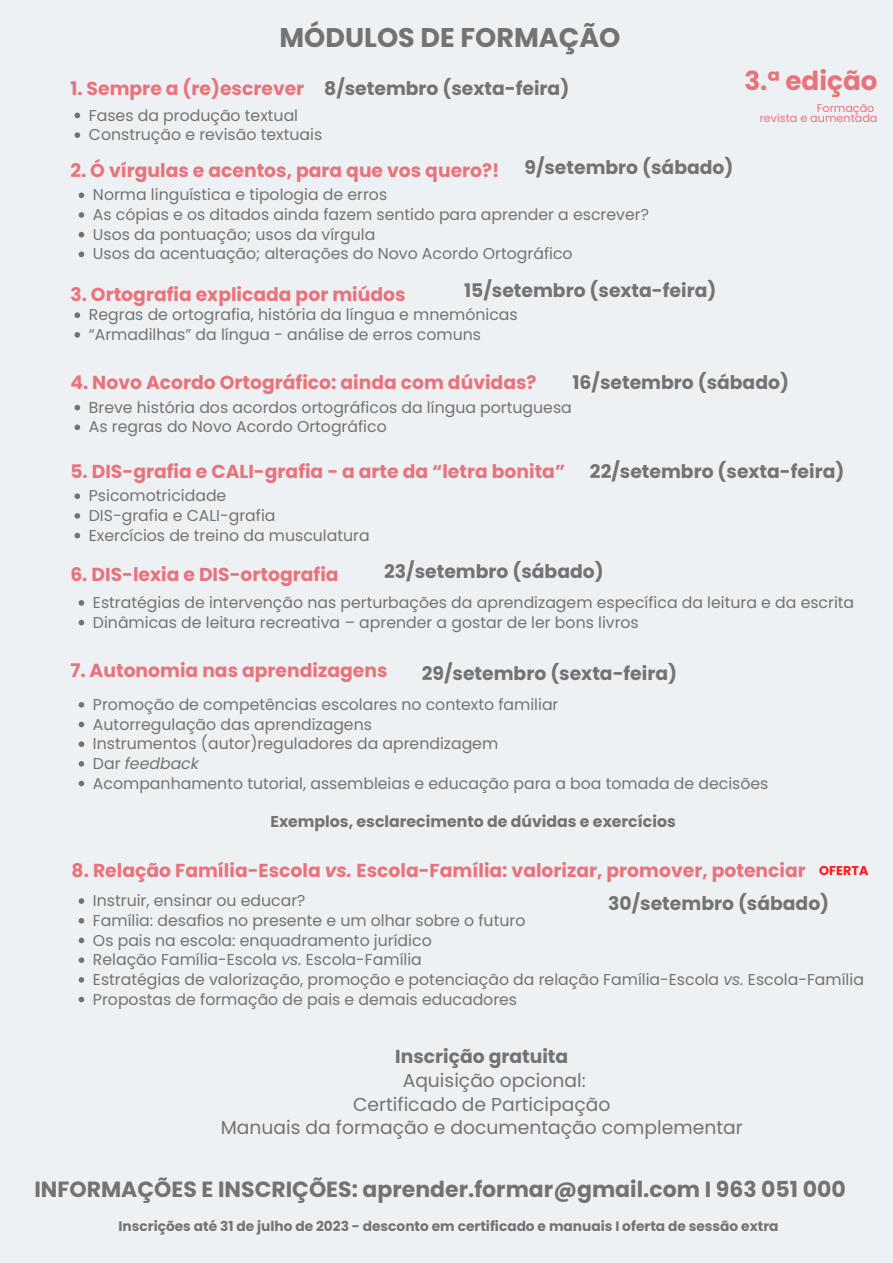
<style>
.page{position:relative;width:893px;height:1263px;background:#edf1f4}
.page>*{position:absolute;margin:0;border:0;box-sizing:border-box;transform-origin:0 0}
.t1{font:700 27px "Poppins";color:#737373}
.t2{font:700 26.17px "Poppins";color:#e8737b}
.t3{font:700 21.98px "Poppins";color:#737373}
.t4{font:700 18.75px "Poppins";color:#e8737b}
.t5{font:700 18.75px "Poppins";color:#737373}
.t6{font:18.75px "Poppins";color:#737373}
.t7{font:15.75px "Poppins";color:#737373}
.t8{font:700 15.75px "Poppins";color:#737373}
.t9{font:italic 15.75px "Poppins";color:#737373}
.t10{font:700 13.73px "Poppins";color:#737373}
.t11{font:700 12.75px "Poppins";color:#ff1616}
.t12{font:11.18px "Poppins";color:#e8737b}
.s1{color:#e8737b}
.s2{font-style:normal}
.s3{font-style:italic}
</style>
<div class="page">
<svg style="left:74px;top:113px;width:6px;height:5px"></svg>
<svg style="left:74px;top:132px;width:6px;height:6px"></svg>
<svg style="left:79px;top:192px;width:5px;height:6px"></svg>
<svg style="left:79px;top:212px;width:5px;height:6px"></svg>
<svg style="left:79px;top:232px;width:5px;height:5px"></svg>
<svg style="left:79px;top:252px;width:5px;height:5px"></svg>
<svg style="left:74px;top:405px;width:6px;height:5px"></svg>
<svg style="left:74px;top:424px;width:6px;height:6px"></svg>
<svg style="left:74px;top:493px;width:6px;height:6px"></svg>
<svg style="left:74px;top:513px;width:6px;height:6px"></svg>
<svg style="left:74px;top:533px;width:6px;height:5px"></svg>
<svg style="left:79px;top:600px;width:5px;height:6px"></svg>
<svg style="left:79px;top:620px;width:5px;height:5px"></svg>
<svg style="left:79px;top:702px;width:5px;height:6px"></svg>
<svg style="left:79px;top:722px;width:5px;height:5px"></svg>
<svg style="left:79px;top:741px;width:5px;height:6px"></svg>
<svg style="left:79px;top:761px;width:5px;height:6px"></svg>
<svg style="left:79px;top:781px;width:5px;height:5px"></svg>
<svg style="left:79px;top:898px;width:5px;height:6px"></svg>
<svg style="left:79px;top:918px;width:5px;height:5px"></svg>
<svg style="left:79px;top:938px;width:5px;height:5px"></svg>
<svg style="left:79px;top:957px;width:5px;height:6px"></svg>
<svg style="left:79px;top:977px;width:5px;height:6px"></svg>
<svg style="left:79px;top:997px;width:5px;height:5px"></svg>
<svg style="left:74px;top:312px;width:6px;height:6px"></svg>
<svg style="left:74px;top:332px;width:6px;height:6px"></svg>
<p class="t1" style="left:279px;top:19px;width:342px">MÓDULOS DE FORMAÇÃO</p>
<p class="t5" style="left:70px;top:76px;width:500px"><span class="s1">1. Sempre a (re)escrever</span> 8/setembro (sexta-feira)</p>
<p class="t7" style="left:89px;top:104px;width:211px">Fases da produção textual</p>
<p class="t7" style="left:89px;top:124px;width:235px">Construção e revisão textuais</p>
<p class="t5" style="left:524px;top:154px;width:210px">9/setembro (sábado)</p>
<p class="t4" style="left:70px;top:157px;width:431px">2. Ó vírgulas e acentos, para que vos quero?!</p>
<p class="t7" style="left:93px;top:184px;width:296px">Norma linguística e tipologia de erros</p>
<p class="t7" style="left:93px;top:203px;width:557px">As cópias e os ditados ainda fazem sentido para aprender a escrever?</p>
<p class="t7" style="left:93px;top:223px;width:284px">Usos da pontuação; usos da vírgula</p>
<p class="t7" style="left:93px;top:243px;width:481px">Usos da acentuação; alterações do Novo Acordo Ortográfico</p>
<p class="t5" style="left:464px;top:277px;width:254px">15/setembro (sexta-feira)</p>
<p class="t4" style="left:70px;top:281px;width:337px">3. Ortografia explicada por miúdos</p>
<p class="t7" style="left:89px;top:304px;width:430px">Regras de ortografia, história da língua e mnemónicas</p>
<p class="t7" style="left:89px;top:323px;width:393px">“Armadilhas” da língua - análise de erros comuns</p>
<p class="t2" style="left:744px;top:62px;width:135px">3.ª edição</p>
<p class="t12" style="left:817px;top:100px;width:59px">Formação</p>
<p class="t12" style="left:759px;top:111px;width:119px">revista e aumentada</p>
<p class="t5" style="left:572px;top:370px;width:218px">16/setembro (sábado)</p>
<p class="t4" style="left:70px;top:370px;width:468px">4. Novo Acordo Ortográfico: ainda com dúvidas?</p>
<p class="t7" style="left:89px;top:396px;width:484px">Breve história dos acordos ortográficos da língua portuguesa</p>
<p class="t7" style="left:89px;top:416px;width:299px">As regras do Novo Acordo Ortográfico</p>
<p class="t4" style="left:70px;top:458px;width:496px">5. DIS-grafia e CALI-grafia - a arte da “letra bonita”</p>
<p class="t7" style="left:89px;top:485px;width:139px">Psicomotricidade</p>
<p class="t7" style="left:89px;top:504px;width:188px">DIS-grafia e CALI-grafia</p>
<p class="t7" style="left:89px;top:524px;width:282px">Exercícios de treino da musculatura</p>
<p class="t4" style="left:70px;top:561px;width:270px">6. DIS-lexia e DIS-ortografia</p>
<p class="t7" style="left:93px;top:591px;width:763px">Estratégias de intervenção nas perturbações da aprendizagem específica da leitura e da escrita</p>
<p class="t7" style="left:93px;top:611px;width:547px">Dinâmicas de leitura recreativa – aprender a gostar de ler bons livros</p>
<p class="t4" style="left:70px;top:657px;width:319px">7. Autonomia nas aprendizagens</p>
<p class="t7" style="left:93px;top:693px;width:467px">Promoção de competências escolares no contexto familiar</p>
<p class="t7" style="left:93px;top:713px;width:280px">Autorregulação das aprendizagens</p>
<p class="t7" style="left:93px;top:733px;width:407px">Instrumentos (autor)reguladores da aprendizagem</p>
<p class="t9" style="left:93px;top:752px;width:107px"><span class="s2">Dar</span> feedback</p>
<p class="t7" style="left:93px;top:772px;width:677px">Acompanhamento tutorial, assembleias e educação para a boa tomada de decisões</p>
<p class="t5" style="left:590px;top:458px;width:256px">22/setembro (sexta-feira)</p>
<p class="t5" style="left:384px;top:559px;width:221px">23/setembro (sábado)</p>
<p class="t5" style="left:422px;top:661px;width:257px">29/setembro (sexta-feira)</p>
<p class="t8" style="left:270px;top:811px;width:407px">Exemplos, esclarecimento de dúvidas e exercícios</p>
<p class="t4" style="left:72px;top:857px;width:735px">8. Relação Família-Escola <span class="s3">vs.</span> Escola-Família: valorizar, promover, potenciar</p>
<p class="t7" style="left:93px;top:889px;width:214px">Instruir, ensinar ou educar?</p>
<p class="t7" style="left:93px;top:909px;width:434px">Família: desafios no presente e um olhar sobre o futuro</p>
<p class="t7" style="left:93px;top:929px;width:340px">Os pais na escola: enquadramento jurídico</p>
<p class="t7" style="left:93px;top:949px;width:330px">Relação Família-Escola <span class="s3">vs.</span> Escola-Família</p>
<p class="t7" style="left:93px;top:968px;width:772px">Estratégias de valorização, promoção e potenciação da relação Família-Escola <span class="s3">vs.</span> Escola-Família</p>
<p class="t7" style="left:93px;top:988px;width:426px">Propostas de formação de pais e demais educadores</p>
<p class="t11" style="left:819px;top:861px;width:51px">OFERTA</p>
<p class="t5" style="left:608px;top:890px;width:222px">30/setembro (sábado)</p>
<p class="t5" style="left:395px;top:1044px;width:174px">Inscrição gratuita</p>
<p class="t6" style="left:403px;top:1067px;width:185px">Aquisição opcional:</p>
<p class="t6" style="left:353px;top:1091px;width:259px">Certificado de Participação</p>
<p class="t6" style="left:221px;top:1114px;width:523px">Manuais da formação e documentação complementar</p>
<p class="t3" style="left:34px;top:1174px;width:813px">INFORMAÇÕES E INSCRIÇÕES: aprender.formar@gmail.com I 963 051 000</p>
<p class="t10" style="left:118px;top:1217px;width:661px">Inscrições até 31 de julho de 2023 - desconto em certificado e manuais I oferta de sessão extra</p>
</div>
